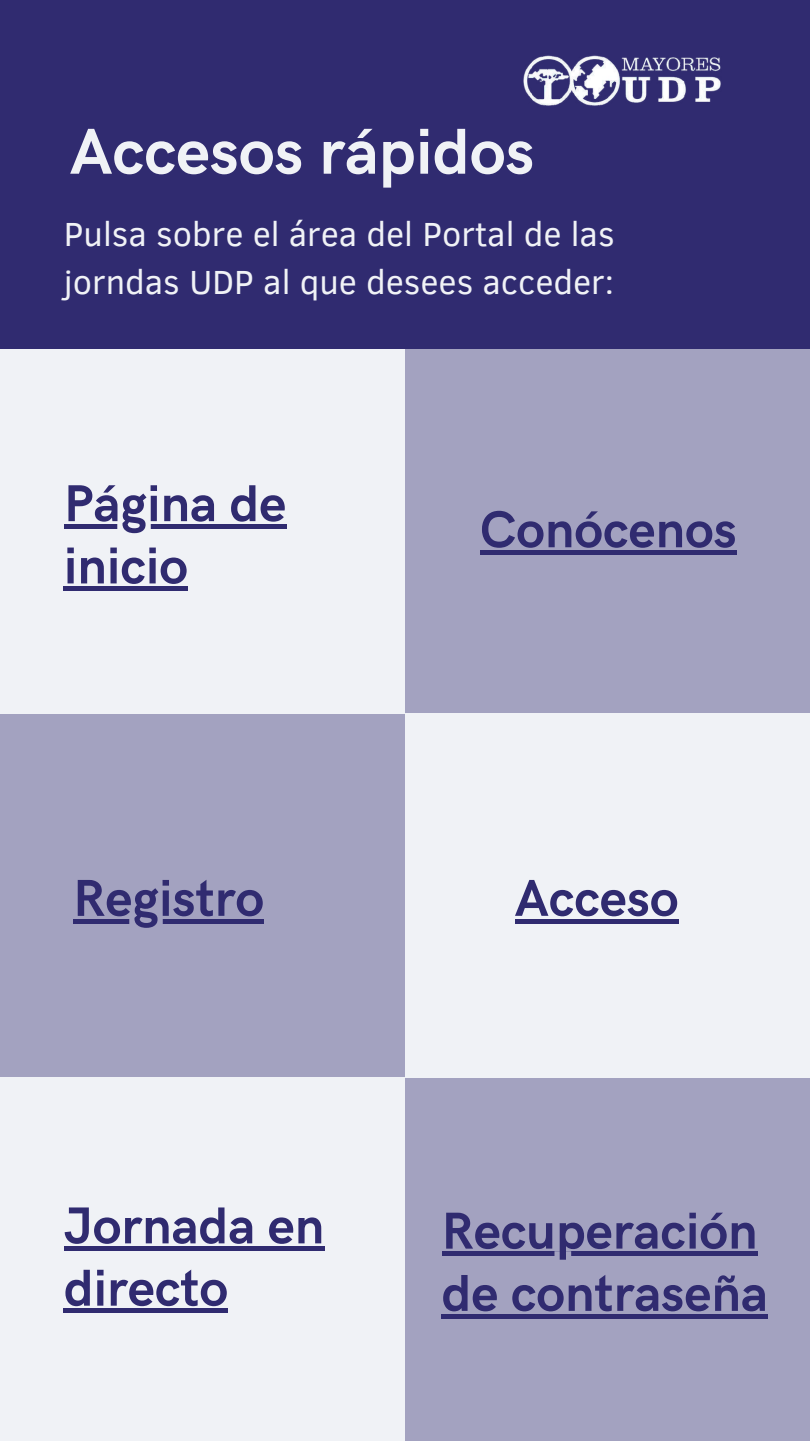
<style>
.page{position:relative;width:810px;height:1441px;background:#fff}
.page>*{position:absolute;margin:0;border:0;box-sizing:border-box;transform-origin:0 0}
.t1{font:700 65px "HK Grotesk";color:#f0f2f6}
.t2{font:700 52px/62.2px "HK Grotesk";color:#302b70}
.t3{font:34.3px/47.8px "Clear Sans";color:#f0f2f6}
</style>
<div class="page">
<div style="left:0;top:0;width:810px;height:1440px;background:#302b70"></div>
<div style="left:405px;top:713px;width:405px;height:364px;background:#f0f2f6"></div>
<div style="left:0;top:713px;width:405px;height:364px;background:#a3a2c0"></div>
<div style="left:0;top:1077px;width:405px;height:363px;background:#f0f2f6"></div>
<div style="left:405px;top:1077px;width:405px;height:363px;background:#a3a2c0"></div>
<svg style="left:73px;top:919px;width:191px;height:4px"></svg>
<div style="left:515px;top:918px;width:164px;height:5px;background:#302b70"></div>
<hr style="left:64px;top:1246px;width:260px;height:4px;background:#302b70">
<hr style="left:64px;top:1308px;width:164px;height:4px;background:#302b70">
<hr style="left:442px;top:1251px;width:316px;height:4px;background:#302b70">
<svg style="left:442px;top:1314px;width:326px;height:3px"></svg>
<div style="left:0;top:350px;width:405px;height:363px;background:#f0f2f6"></div>
<svg style="left:64px;top:524px;width:222px;height:4px"></svg>
<div style="left:64px;top:586px;width:124px;height:5px;background:#302b70"></div>
<div style="left:405px;top:349px;width:405px;height:364px;background:#a3a2c0"></div>
<hr style="left:480px;top:550px;width:257px;height:4px;background:#302b70">
<img style="left:523px;top:55px;width:198px;height:51px">
<p class="t1" style="left:70px;top:115px;width:466px">Accesos rápidos</p>
<p class="t3" style="left:64px;top:208px;width:552px">Pulsa sobre el área del Portal de las jorndas UDP al que desees acceder:</p>
<p class="t2" style="left:64px;top:474px;width:224px">Página de inicio</p>
<p class="t2" style="left:480px;top:500px;width:258px">Conócenos</p>
<p class="t2" style="left:73px;top:868px;width:192px">Registro</p>
<p class="t2" style="left:515px;top:868px;width:165px">Acceso</p>
<p class="t2" style="left:64px;top:1196px;width:262px">Jornada en directo</p>
<p class="t2" style="left:442px;top:1201px;width:328px">Recuperación de contraseña</p>
</div>
